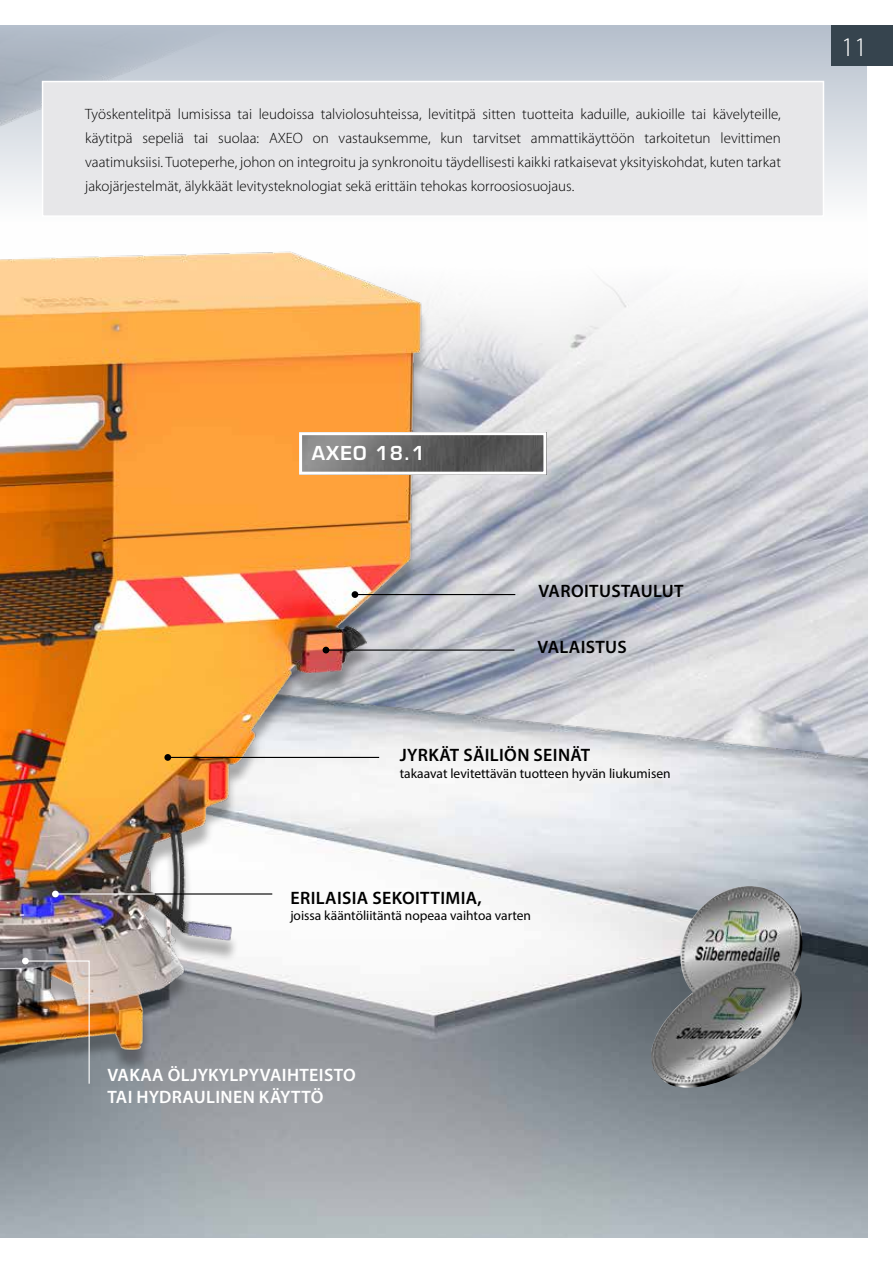
<style>
.page{position:relative;width:893px;height:1263px;background:#fff}
.page>*{position:absolute;margin:0;border:0;box-sizing:border-box;transform-origin:0 0}
.t1{font:300 27px "Myriad Pro";color:#fff}
.t2{font:600 18.75px "Eurostile LT Std";letter-spacing:.06em;color:#fff}
.t3{font:600 18px "Myriad Pro";letter-spacing:.02em;color:#000}
.t4{font:600 18px/21.6px "Myriad Pro";letter-spacing:.02em;color:#fff}
.t5{font:300 15px/24px "Myriad Pro";color:#000;text-align:justify}
.t6{font:13.5px "Myriad Pro";color:#000}
</style>
<div class="page">
<img style="left:0;top:280px;width:867px;height:957px">
<svg style="left:0;top:26px;width:867px;height:174px;background:#c1c8d3"></svg>
<img style="left:0;top:251px;width:433px;height:825px">
<div style="left:831px;top:26px;width:62px;height:40px;background:#36444e"></div>
<hr style="left:326px;top:649px;width:188px;height:2px;background:#000">
<svg style="left:323px;top:647px;width:6px;height:6px"></svg>
<hr style="left:168px;top:757px;width:211px;height:1px;background:#000">
<div style="left:164px;top:754px;width:7px;height:7px;background:#000;border-radius:50%"></div>
<hr style="left:55px;top:893px;width:100px;height:1px;background:#fff">
<div style="left:52px;top:891px;width:7px;height:6px;background:#fff;border-radius:50%"></div>
<hr style="left:155px;top:893px;width:117px;height:1px;background:#000">
<img style="left:24px;top:960px;width:66px;height:125px">
<div style="left:22px;top:958px;width:7px;height:6px;background:#fff;border-radius:50%"></div>
<hr style="left:355px;top:594px;width:160px;height:1px;background:#000">
<div style="left:352px;top:591px;width:6px;height:7px;background:#000;border-radius:50%"></div>
<div style="left:41px;top:80px;width:784px;height:135px;background:#e7e7e9"></div>
<img style="left:303px;top:436px;width:239px;height:35px">
<div style="left:299px;top:432px;width:247px;height:43px;border:3px solid #fff"></div>
<img style="left:650px;top:886px;width:153px;height:202px">
<p class="t5" style="left:85px;top:102px;width:697px">Työskentelitpä lumisissa tai leudoissa talviolosuhteissa, levititpä sitten tuotteita kaduille, aukioille tai kävelyteille, käytitpä sepeliä tai suolaa: AXEO on vastauksemme, kun tarvitset ammattikäyttöön tarkoitetun levittimen vaatimuksiisi. Tuoteperhe, johon on integroitu ja synkronoitu täydellisesti kaikki ratkaisevat yksityiskohdat, kuten tarkat jakojärjestelmät, älykkäät levitysteknologiat sekä erittäin tehokas korroosiosuojaus.</p>
<h1 class="t1" style="left:841px;top:32px;width:28px">11</h1>
<p class="t2" style="left:312px;top:442px;width:115px">AXEO 18.1</p>
<p class="t3" style="left:538px;top:580px;width:147px">VAROITUSTAULUT</p>
<p class="t3" style="left:538px;top:636px;width:91px">VALAISTUS</p>
<p class="t3" style="left:400px;top:744px;width:192px">JYRKÄT SÄILIÖN SEINÄT</p>
<p class="t6" style="left:400px;top:765px;width:272px">takaavat levitettävän tuotteen hyvän liukumisen</p>
<p class="t3" style="left:291px;top:887px;width:193px">ERILAISIA SEKOITTIMIA,</p>
<p class="t6" style="left:290px;top:907px;width:242px">joissa kääntöliitäntä nopeaa vaihtoa varten</p>
<p class="t4" style="left:107px;top:1064px;width:250px">VAKAA ÖLJYKYLPYVAIHTEISTO<br>TAI HYDRAULINEN KÄYTTÖ</p>
</div>
